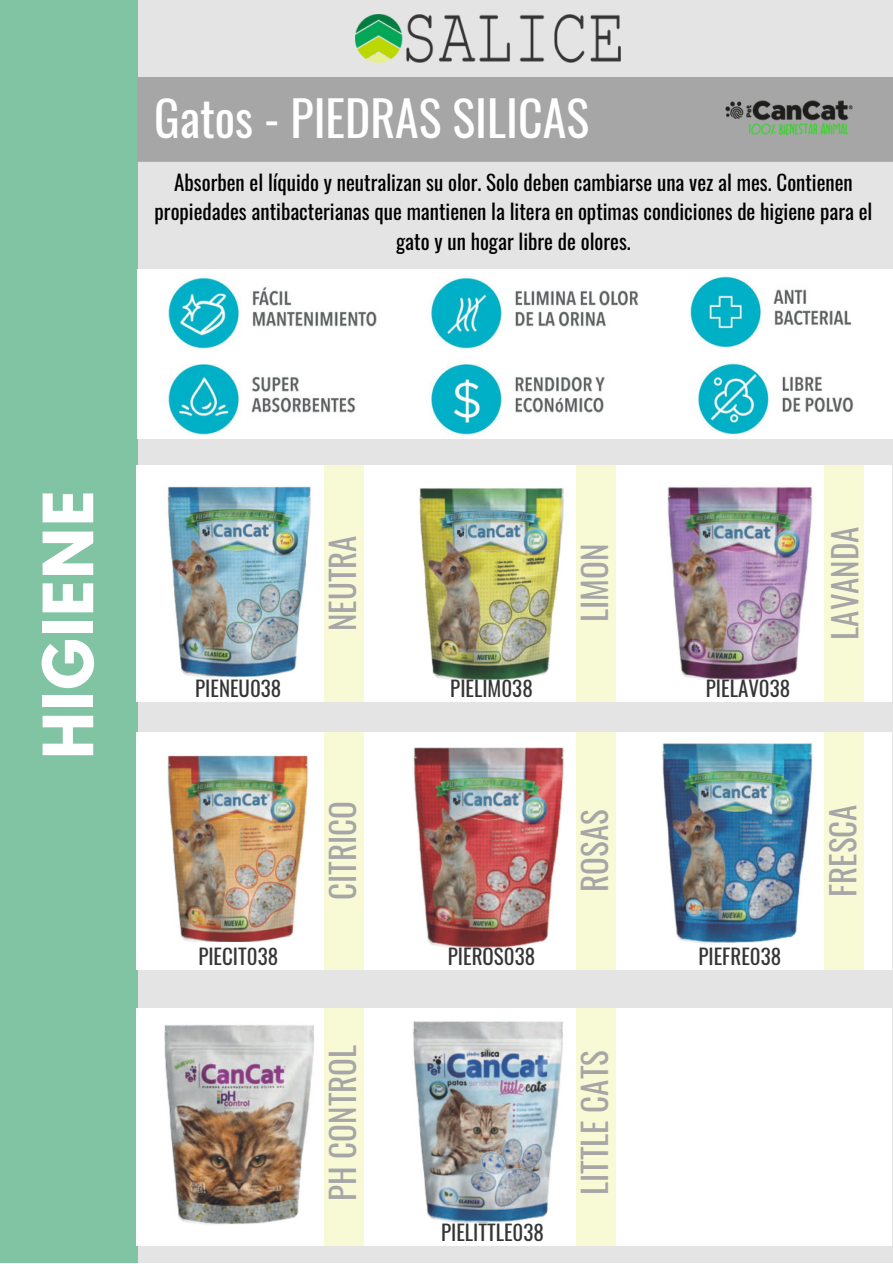
<style>
.page{position:relative;width:893px;height:1264px;background:#fff}
.page>*{position:absolute;margin:0;border:0;box-sizing:border-box;transform-origin:0 0}
.t1{font:700 61.35px "League Spartan";letter-spacing:.03em;color:#fff}
.t2{font:48px "Oswald";color:#fff}
.t3{font:33px "Oswald";color:#a6a6a6}
.t4{font:21px/29.2px "Oswald";color:#000;text-align:center}
.t5{font:21px "Oswald";color:#353535}
</style>
<div class="page">
<div style="left:0;top:0;width:892px;height:1262px;background:#e4e4e4"></div>
<div style="left:0;top:0;width:137px;height:1262px;background:#81c4a3"></div>
<img style="left:356px;top:15px;width:264px;height:47px">
<div style="left:137px;top:77px;width:755px;height:85px;background:#a6a6a6"></div>
<div style="left:137px;top:269px;width:755px;height:169px;background:#fff"></div>
<div style="left:136px;top:464px;width:755px;height:237px;background:#fff"></div>
<div style="left:136px;top:732px;width:755px;height:237px;background:#fff"></div>
<div style="left:136px;top:1008px;width:755px;height:237px;background:#fff"></div>
<img style="left:168px;top:276px;width:471px;height:159px">
<img style="left:690px;top:276px;width:162px;height:70px">
<img style="left:698px;top:363px;width:156px;height:70px">
<img style="left:165px;top:1025px;width:149px;height:200px">
<img style="left:667px;top:486px;width:146px;height:194px">
<img style="left:413px;top:747px;width:151px;height:202px">
<img style="left:167px;top:755px;width:142px;height:186px">
<img style="left:413px;top:1021px;width:150px;height:201px">
<img style="left:662px;top:743px;width:151px;height:201px">
<img style="left:419px;top:488px;width:145px;height:193px">
<img style="left:167px;top:486px;width:144px;height:192px">
<div style="left:324px;top:464px;width:40px;height:237px;background:#f8fad6"></div>
<div style="left:576px;top:464px;width:39px;height:237px;background:#f8fad6"></div>
<div style="left:824px;top:464px;width:39px;height:237px;background:#f8fad6"></div>
<div style="left:324px;top:732px;width:40px;height:237px;background:#f8fad6"></div>
<div style="left:576px;top:732px;width:39px;height:237px;background:#f8fad6"></div>
<div style="left:824px;top:732px;width:39px;height:237px;background:#f8fad6"></div>
<div style="left:324px;top:1008px;width:40px;height:237px;background:#f8fad6"></div>
<div style="left:576px;top:1008px;width:39px;height:237px;background:#f8fad6"></div>
<img style="left:723px;top:97px;width:134px;height:44px">
<h2 class="t2" style="left:154px;top:81px;width:436px">Gatos - PIEDRAS SILICAS</h2>
<p class="t4" style="left:155px;top:167px;width:719px">Absorben el líquido y neutralizan su olor. Solo deben cambiarse una vez al mes. Contienen propiedades antibacterianas que mantienen la litera en optimas condiciones de higiene para el gato y un hogar libre de olores.</p>
<h1 class="t1" style="left:38px;top:759px;width:270px;rotate:-90deg">HIGIENE</h1>
<h3 class="t3" style="left:317px;top:631px;width:97px;rotate:-90deg">NEUTRA</h3>
<h3 class="t3" style="left:568px;top:622px;width:80px;rotate:-90deg">LIMON</h3>
<p class="t5" style="left:195px;top:672px;width:88px">PIENEU038</p>
<p class="t5" style="left:450px;top:672px;width:84px">PIELIM038</p>
<p class="t5" style="left:705px;top:672px;width:86px">PIELAV038</p>
<h3 class="t3" style="left:819px;top:639px;width:115px;rotate:-90deg">LAVANDA</h3>
<h3 class="t3" style="left:317px;top:900px;width:100px;rotate:-90deg">CITRICO</h3>
<h3 class="t3" style="left:568px;top:891px;width:84px;rotate:-90deg">ROSAS</h3>
<h3 class="t3" style="left:817px;top:896px;width:94px;rotate:-90deg">FRESCA</h3>
<p class="t5" style="left:198px;top:939px;width:81px">PIECIT038</p>
<p class="t5" style="left:448px;top:939px;width:89px">PIEROS038</p>
<p class="t5" style="left:698px;top:939px;width:84px">PIEFRE038</p>
<h3 class="t3" style="left:317px;top:1200px;width:157px;rotate:-90deg">PH CONTROL</h3>
<h3 class="t3" style="left:568px;top:1195px;width:146px;rotate:-90deg">LITTLE CATS</h3>
<p class="t5" style="left:441px;top:1215px;width:104px">PIELITTLE038</p>
</div>
